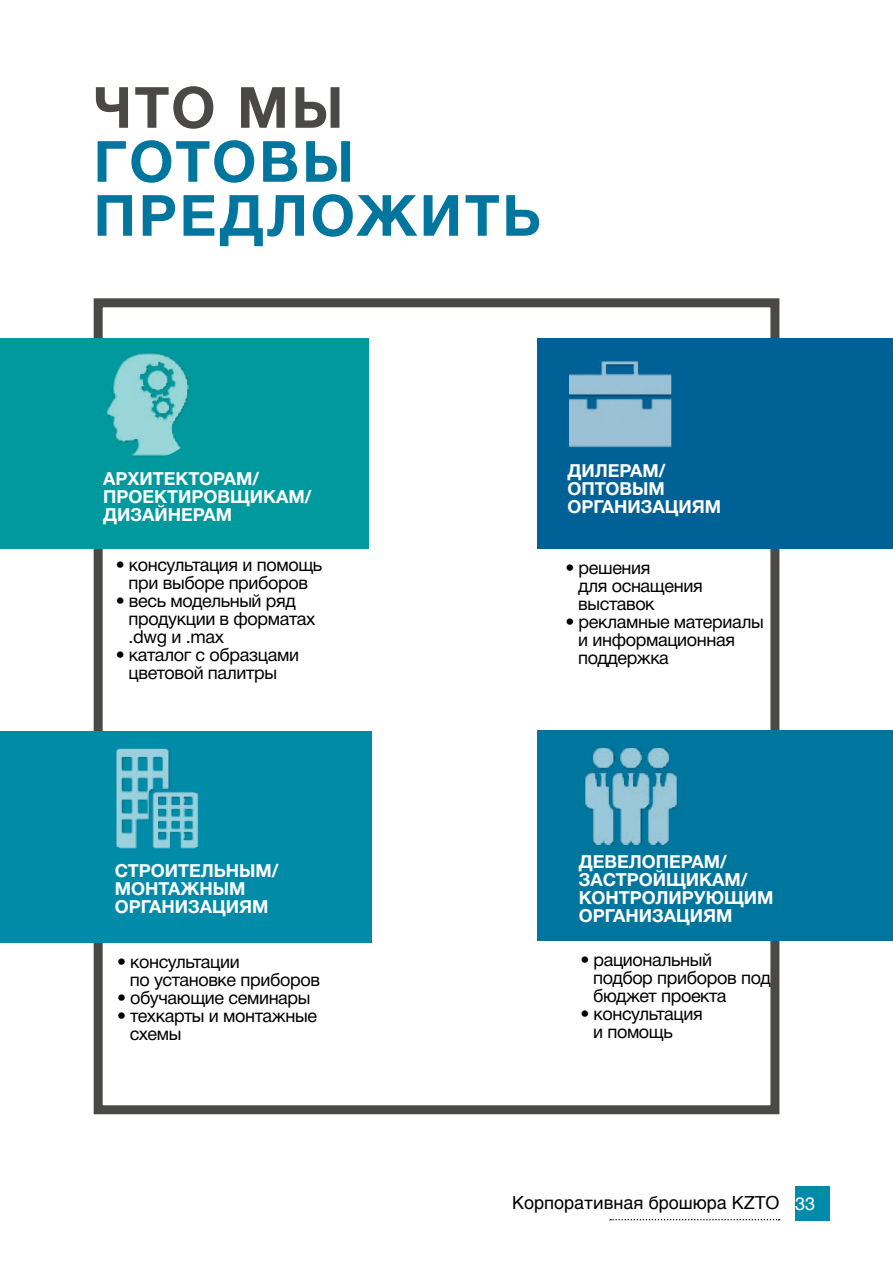
<style>
.page{position:relative;width:893px;height:1263px;background:#fff}
.page>*{position:absolute;margin:0;border:0;box-sizing:border-box;transform-origin:0 0}
.t1{font:700 57px/54px "Helvetica Neue Cyr";letter-spacing:.05em;color:#00759d}
.t2{font:700 57px "Helvetica Neue Cyr";color:#4a4948}
.t3{font:18px/18px "Helvetica Neue Cyr";letter-spacing:-.02em;color:#000}
.t4{font:700 18px/18px "Helvetica Neue Cyr";color:#fff}
.t5{font:18px "Helvetica";color:#000}
.s1{color:#fff}
</style>
<div class="page">
<div style="left:94px;top:298px;width:685px;height:816px;border:9px solid #4a4948"></div>
<div style="left:0;top:731px;width:371px;height:212px;background:#008ba8"></div>
<div style="left:0;top:338px;width:369px;height:211px;background:#009a9e"></div>
<div style="left:538px;top:338px;width:355px;height:211px;background:#006196"></div>
<div style="left:538px;top:730px;width:355px;height:211px;background:#00759d"></div>
<img style="left:107px;top:353px;width:82px;height:103px">
<img style="left:569px;top:361px;width:102px;height:87px">
<img style="left:585px;top:748px;width:92px;height:97px">
<img style="left:116px;top:749px;width:82px;height:99px">
<div style="left:795px;top:1186px;width:34px;height:34px;background:#008ba8"></div>
<svg style="left:610px;top:1219px;width:170px;height:1px"></svg>
<h1 class="t2" style="left:94px;top:76px;width:251px">ЧТО МЫ</h1>
<h1 class="t1" style="left:94px;top:134px;width:448px">ГОТОВЫ<br>ПРЕДЛОЖИТЬ</h1>
<p class="t4" style="left:103px;top:469px;width:210px">АРХИТЕКТОРАМ/<br>ПРОЕКТИРОВЩИКАМ/<br>ДИЗАЙНЕРАМ</p>
<p class="t4" style="left:568px;top:462px;width:155px">ДИЛЕРАМ/<br>ОПТОВЫМ<br>ОРГАНИЗАЦИЯМ</p>
<p class="t3" style="left:116px;top:557px;width:208px;text-align:center">• консультация и помощь при выборе приборов</p>
<p class="t3" style="left:129px;top:593px;width:188px;text-indent:-13px">• весь модельный ряд продукции в форматах .dwg и .max</p>
<p class="t3" style="left:116px;top:647px;width:185px;text-align:center">• каталог с образцами цветовой палитры</p>
<p class="t3" style="left:578px;top:560px;width:126px;text-indent:-13px">• решения<br>для оснащения выставок</p>
<p class="t3" style="left:578px;top:614px;width:187px;text-indent:-13px">• рекламные материалы и информационная поддержка</p>
<p class="t4" style="left:115px;top:862px;width:165px">СТРОИТЕЛЬНЫМ/<br>МОНТАЖНЫМ<br>ОРГАНИЗАЦИЯМ</p>
<p class="t4" style="left:579px;top:853px;width:196px">ДЕВЕЛОПЕРАМ/<br>ЗАСТРОЙЩИКАМ/<br>КОНТРОЛИРУЮЩИМ<br>ОРГАНИЗАЦИЯМ</p>
<p class="t3" style="left:130px;top:954px;width:192px;text-indent:-13px">• консультации<br>по установке приборов</p>
<p class="t3" style="left:117px;top:990px;width:195px">• обучающие семинары</p>
<p class="t3" style="left:130px;top:1008px;width:189px;text-indent:-13px">• техкарты и монтажные схемы</p>
<p class="t3" style="left:593px;top:952px;width:179px;text-indent:-13px">• рациональный подбор приборов под бюджет проекта</p>
<p class="t3" style="left:593px;top:1006px;width:111px;text-indent:-13px">• консультация и помощь</p>
<p class="t5" style="left:512px;top:1189px;width:304px">Корпоративная брошюра KZTO <span class="s1">33</span></p>
</div>
